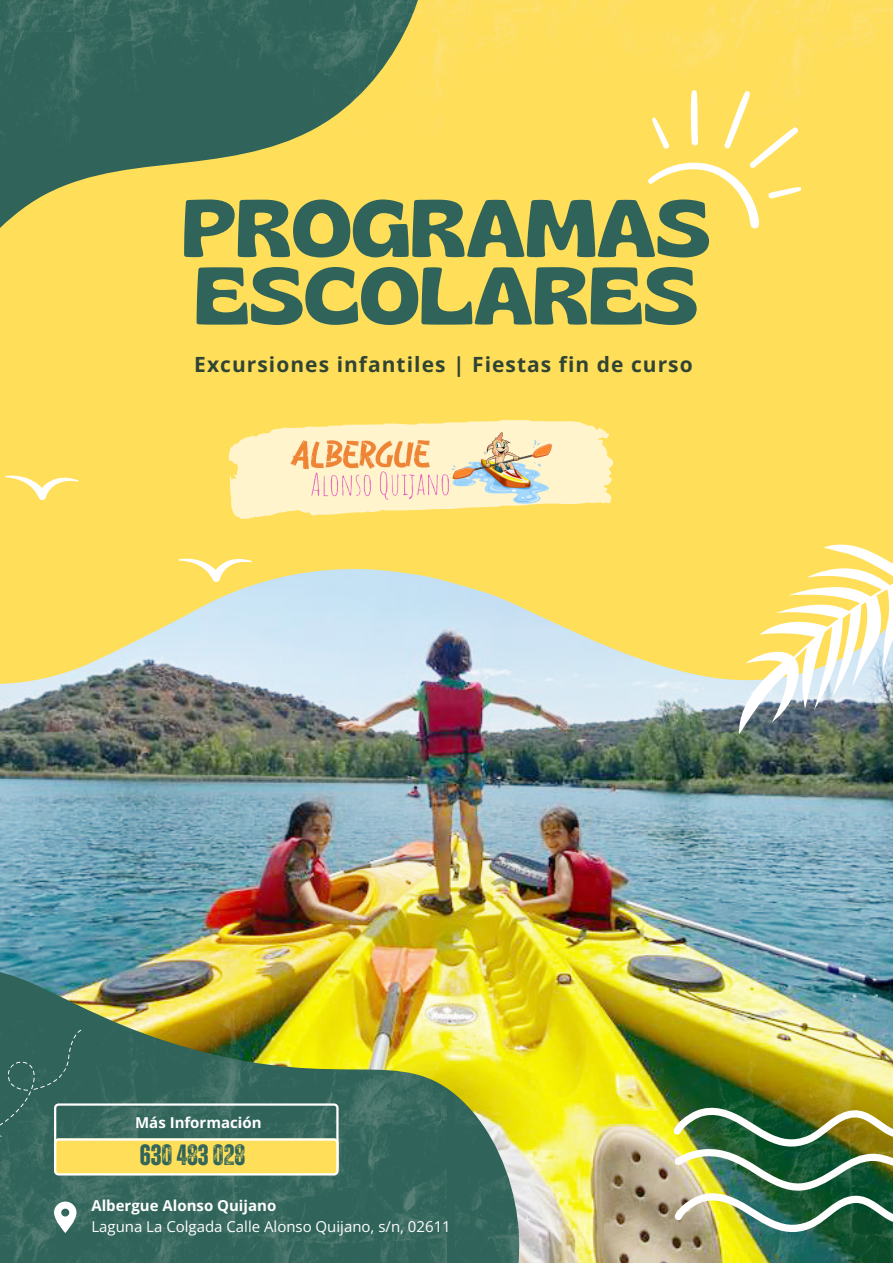
<style>
.page{position:relative;width:893px;height:1264px;background:#fff}
.page>*{position:absolute;margin:0;border:0;box-sizing:border-box;transform-origin:0 0}
.t1{font:600 81px/67.5px "Gliker";color:#30645a}
.t2{font:700 29.25px "Zuume Rough";color:#30645a}
.t3{font:700 21px "Open Sans";letter-spacing:.05em;color:#314434}
.t4{font:15px "Open Sans";color:#fff}
.t5{font:700 15px "Open Sans";color:#fff}
</style>
<div class="page">
<img style="left:0;top:189px;width:892px;height:699px">
<div style="left:0;top:189px;width:530px;height:330px;background:#ffde59"></div>
<svg style="left:646px;top:189px;width:155px;height:40px;background:#ffe066"></svg>
<svg style="left:737px;top:538px;width:155px;height:196px"></svg>
<svg style="left:5px;top:475px;width:73px;height:25px"></svg>
<svg style="left:178px;top:558px;width:74px;height:24px"></svg>
<img style="left:0;top:862px;width:446px;height:400px">
<svg style="left:54px;top:1201px;width:22px;height:31px"></svg>
<img style="left:455px;top:862px;width:437px;height:400px">
<img style="left:0;top:0;width:309px;height:189px">
<img style="left:309px;top:0;width:358px;height:189px">
<img style="left:667px;top:0;width:225px;height:189px">
<svg style="left:0;top:1026px;width:338px;height:149px;background:#6f8a59"></svg>
<svg style="left:229px;top:420px;width:384px;height:98px;background:#ffeca4"></svg>
<img style="left:289px;top:429px;width:265px;height:80px">
<p class="t1" style="left:182px;top:192px;width:530px">PROGRAMAS<br>ESCOLARES</p>
<p class="t3" style="left:194px;top:350px;width:500px">Excursiones infantiles | Fiestas fin de curso</p>
<p class="t5" style="left:135px;top:1112px;width:128px">Más Información</p>
<p class="t2" style="left:140px;top:1141px;width:107px">630483028</p>
<p class="t5" style="left:91px;top:1194px;width:186px">Albergue Alonso Quijano</p>
<p class="t4" style="left:91px;top:1215px;width:361px">Laguna La Colgada Calle Alonso Quijano, s/n, 02611</p>
</div>
